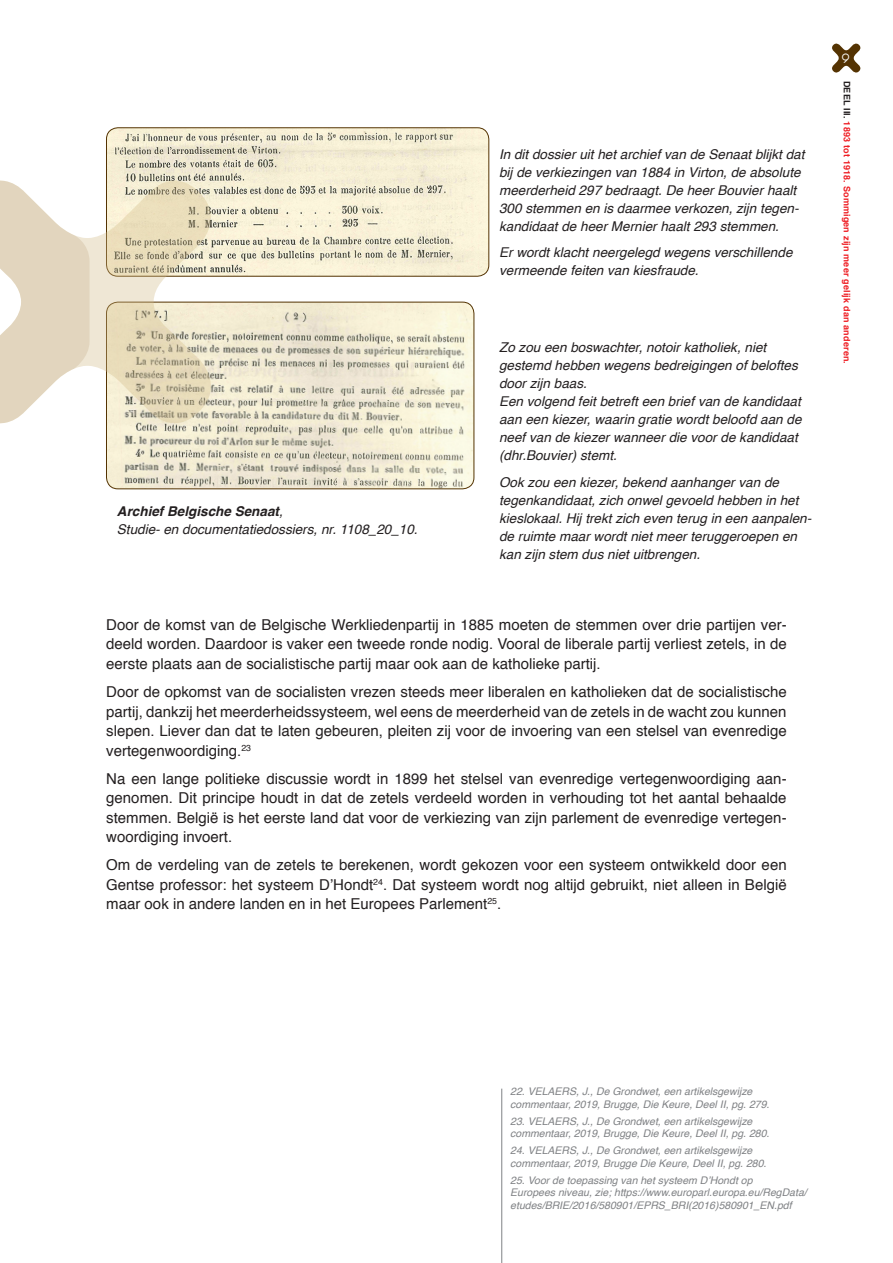
<style>
.page{position:relative;width:893px;height:1263px;background:#fff}
.page>*{position:absolute;margin:0;border:0;box-sizing:border-box;transform-origin:0 0}
.t1{font:15px/19.5px "Helvetica";color:#231f20;text-align:justify}
.t2{font:italic 13.5px/18px "Helvetica";color:#231f20}
.t3{font:italic 700 13.5px "Helvetica";color:#231f20}
.t4{font:12px "Abeatby Kai";color:#fff}
.t5{font:italic 10.5px/12.6px "Helvetica";color:#808285}
.t6{font:700 9px "Helvetica";letter-spacing:.02em;color:#ee1d23}
.s1{font-weight:400}
.s2{color:#231f20}
</style>
<div class="page">
<svg style="left:832px;top:43px;width:29px;height:30px"></svg>
<hr style="left:501px;top:1089px;width:1px;height:174px;background:#808285">
<img style="left:106px;top:128px;width:383px;height:148px">
<div style="left:106px;top:128px;width:383px;height:148px;border:1px solid #543302;border-radius:11px"></div>
<img style="left:106px;top:302px;width:368px;height:187px">
<div style="left:106px;top:302px;width:368px;height:187px;border:1px solid #543302;border-radius:11px"></div>
<svg style="left:90px;top:179px;width:122px;height:246px;background:#e3dac0"></svg>
<svg style="left:0;top:180px;width:90px;height:244px"></svg>
<p class="t3" style="left:117px;top:500px;width:167px">Archief Belgische Senaat<span class="s1">,</span></p>
<p class="t2" style="left:117px;top:521px;width:302px">Studie- en documentatiedossiers, nr. 1108_20_10.</p>
<p class="t2" style="left:499px;top:146px;width:307px">In dit dossier uit het archief van de Senaat blijkt dat bij de verkiezingen van 1884 in Virton, de absolute meerderheid 297 bedraagt. De heer Bouvier haalt 300 stemmen en is daarmee verkozen, zijn tegen&shy;kandidaat de heer Mernier haalt 293 stemmen.</p>
<p class="t2" style="left:499px;top:244px;width:295px">Er wordt klacht neergelegd wegens verschillende vermeende feiten van kiesfraude.</p>
<p class="t2" style="left:499px;top:339px;width:300px">Zo zou een boswachter, notoir katholiek, niet gestemd hebben wegens bedreigingen of beloftes door zijn baas.</p>
<p class="t2" style="left:499px;top:393px;width:304px">Een volgend feit betreft een brief van de kandidaat aan een kiezer, waarin gratie wordt beloofd aan de neef van de kiezer wanneer die voor de kandidaat (dhr.Bouvier) stemt.</p>
<p class="t2" style="left:499px;top:473px;width:314px">Ook zou een kiezer, bekend aanhanger van de tegenkandidaat, zich onwel gevoeld hebben in het kieslokaal. Hij trekt zich even terug in een aanpalen&shy;de ruimte maar wordt niet meer teruggeroepen en kan zijn stem dus niet uitbrengen.</p>
<p class="t1" style="left:106px;top:615px;width:682px">Door de komst van de Belgische Werkliedenpartij in 1885 moeten de stemmen over drie partijen ver&shy;deeld worden. Daardoor is vaker een tweede ronde nodig. Vooral de liberale partij verliest zetels, in de eerste plaats aan de socialistische partij maar ook aan de katholieke partij.</p>
<p class="t1" style="left:106px;top:682px;width:682px">Door de opkomst van de socialisten vrezen steeds meer liberalen en katholieken dat de socialistische partij, dankzij het meerderheidssysteem, wel eens de meerderheid van de zetels in de wacht zou kunnen slepen. Liever dan dat te laten gebeuren, pleiten zij voor de invoering van een stelsel van evenredige vertegenwoordiging.<sup>23</sup></p>
<p class="t1" style="left:106px;top:769px;width:682px">Na een lange politieke discussie wordt in 1899 het stelsel van evenredige vertegenwoordiging aan&shy;genomen. Dit principe houdt in dat de zetels verdeeld worden in verhouding tot het aantal behaalde stemmen. België is het eerste land dat voor de verkiezing van zijn parlement de evenredige vertegen&shy;woordiging invoert.</p>
<p class="t1" style="left:106px;top:855px;width:682px">Om de verdeling van de zetels te berekenen, wordt gekozen voor een systeem ontwikkeld door een Gentse professor: het systeem D’Hondt<sup>24</sup>. Dat systeem wordt nog altijd gebruikt, niet alleen in België maar ook in andere landen en in het Europees Parlement<sup>25</sup>.</p>
<p class="t4" style="left:842px;top:53px;width:9px">9</p>
<p class="t6" style="left:854px;top:81px;width:285px;rotate:90deg"><span class="s2">DEEL III.</span> 1893 tot 1918. Sommigen zijn meer gelijk dan anderen.</p>
<p class="t5" style="left:510px;top:1086px;width:261px">22. VELAERS, J., De Grondwet, een artikelsgewijze commentaar, 2019, Brugge, Die Keure, Deel II, pg. 279.</p>
<p class="t5" style="left:510px;top:1115px;width:261px">23. VELAERS, J., De Grondwet, een artikelsgewijze commentaar, 2019, Brugge, Die Keure, Deel II, pg. 280.</p>
<p class="t5" style="left:510px;top:1144px;width:258px">24. VELAERS, J., De Grondwet, een artikelsgewijze commentaar, 2019, Brugge Die Keure, Deel II, pg. 280.</p>
<p class="t5" style="left:510px;top:1174px;width:298px">25. Voor de toepassing van het systeem D’Hondt op<br>Europees niveau, zie; https://www.europarl.europa.eu/RegData/ etudes/BRIE/2016/580901/EPRS_BRI(2016)580901_EN.pdf</p>
</div>
